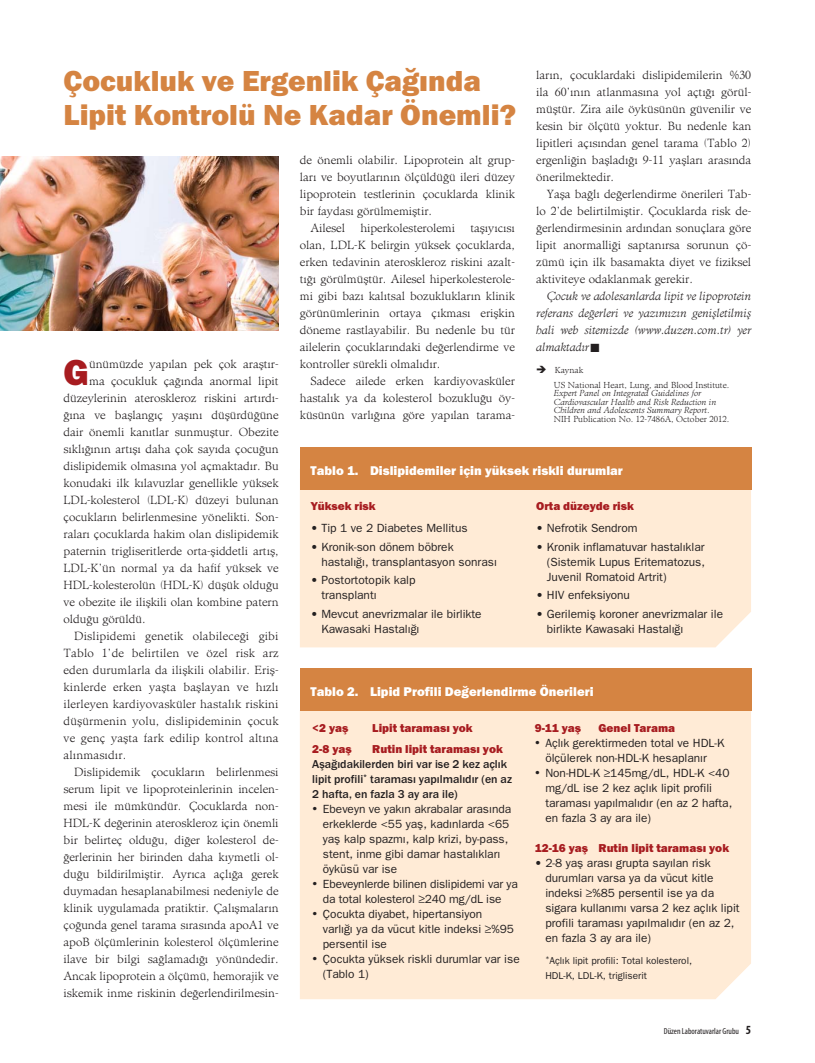
<style>
.page{position:relative;width:815px;height:1063px;background:#fff}
.page>*{position:absolute;margin:0;border:0;box-sizing:border-box;transform-origin:0 0}
.t1{font:800 37.38px "Franklin Gothic";color:#a71c20}
.t2{font:800 30px/33.8px "Franklin Gothic";color:#d58442}
.t3{font:800 13.12px "Franklin Gothic";color:#fff}
.t4{font:11.88px/17px "Admine";color:#231f20;text-align:justify}
.t5{font:100 11.88px/15px "Franklin Gothic";color:#231f20}
.t6{font:italic 300 11.88px/17px "Admine";color:#231f20;text-align:justify}
.t7{font:800 11.88px "Franklin Gothic";color:#a71c20}
.t8{font:500 11.88px/15px "Franklin Gothic";color:#231f20}
.t9{font:100 10px/15px "Franklin Gothic";color:#231f20}
.t10{font:italic 300 8.75px/8.5px "Admine";color:#231f20}
.t11{font:8.75px/14.8px "Admine";color:#231f20}
.t12{font:condensed 8.75px "Myriad Pro";color:#231f20}
.s1{font-weight:400;font-style:normal}
.s2{font-weight:700;font-size:12.5px}
</style>
<div class="page">
<div style="left:300px;top:711px;width:451px;height:288px;background:#ffebd6"></div>
<div style="left:300px;top:668px;width:451px;height:43px;background:#d58442"></div>
<div style="left:300px;top:490px;width:451px;height:157px;background:#ffebd6"></div>
<div style="left:300px;top:448px;width:451px;height:42px;background:#d58442"></div>
<img style="left:0;top:156px;width:279px;height:175px">
<h2 class="t2" style="left:64px;top:67px;width:454px">Çocukluk ve Ergenlik Çağında<br>Lipit Kontrolü Ne Kadar Önemli?</h2>
<p class="t4" style="left:536px;top:68px;width:217px">ların, çocuklardaki dislipidemilerin %30 ila 60’ının atlanmasına yol açtığı görül&shy;müştür. Zira aile öyküsünün güvenilir ve kesin bir ölçütü yoktur. Bu nedenle kan lipitleri açısından genel tarama (Tablo 2) ergenliğin başladığı 9-11 yaşları arasında önerilmektedir.</p>
<p class="t4" style="left:536px;top:187px;width:217px;text-indent:11px">Yaşa bağlı değerlendirme önerileri Tab&shy;lo 2’de belirtilmiştir. Çocuklarda risk de&shy;ğerlendirmesinin ardından sonuçlara göre lipit anormalliği saptanırsa sorunun çö&shy;zümü için ilk basamakta diyet ve fiziksel aktiviteye odaklanmak gerekir.</p>
<p class="t6" style="left:536px;top:289px;width:217px;text-indent:11px">Çocuk ve adolesanlarda lipit ve lipoprotein referans değerleri ve yazımızın genişletilmiş hali web sitemizde (www.duzen.com.tr) yer almaktadır■</p>
<p class="t11" style="left:554px;top:364px;width:177px;text-indent:-18px">➔ Kaynak<br>US National Heart, Lung, and Blood Institute.</p>
<p class="t10" style="left:554px;top:390px;width:177px">Expert Panel on Integrated Guidelines for Cardiovascular Health and Risk Reduction in Children and Adolescents Summary Report<span class="s1">.<br>NIH Publication No. 12-7486A, October 2012.</span></p>
<p class="t4" style="left:300px;top:153px;width:217px">de önemli olabilir. Lipoprotein alt grup-</p>
<p class="t4" style="left:300px;top:170px;width:217px">ları ve boyutlarının ölçüldüğü ileri düzey</p>
<p class="t4" style="left:300px;top:187px;width:217px">lipoprotein testlerinin çocuklarda klinik</p>
<p class="t4" style="left:300px;top:204px;width:134px">bir faydası görülmemiştir.</p>
<p class="t4" style="left:310px;top:221px;width:36px">Ailesel</p>
<p class="t4" style="left:360px;top:221px;width:96px">hiperkolesterolemi</p>
<p class="t4" style="left:300px;top:221px;width:217px;text-indent:171px">taşıyıcısı olan, LDL-K belirgin yüksek çocuklarda, erken tedavinin ateroskleroz riskini azalt&shy;tığı görülmüştür. Ailesel hiperkolesterole&shy;mi gibi bazı kalıtsal bozuklukların klinik görünümlerinin ortaya çıkması erişkin döneme rastlayabilir. Bu nedenle bu tür ailelerin çocuklarındaki değerlendirme ve kontroller sürekli olmalıdır.</p>
<p class="t4" style="left:300px;top:374px;width:217px;text-indent:11px">Sadece ailede erken kardiyovasküler hastalık ya da kolesterol bozukluğu öy&shy;küsünün varlığına göre yapılan tarama-</p>
<h1 class="t1" style="left:64px;top:360px;width:27px">G</h1>
<p class="t4" style="left:89px;top:357px;width:191px">ünümüzde yapılan pek çok araştır-</p>
<p class="t4" style="left:89px;top:374px;width:191px">ma çocukluk çağında anormal lipit</p>
<p class="t4" style="left:64px;top:391px;width:217px">düzeylerinin ateroskleroz riskini artırdı-</p>
<p class="t4" style="left:64px;top:408px;width:217px">ğına ve başlangıç yaşını düşürdüğüne</p>
<p class="t4" style="left:64px;top:425px;width:217px">dair önemli kanıtlar sunmuştur. Obezite</p>
<p class="t4" style="left:64px;top:442px;width:217px">sıklığının artışı daha çok sayıda çocuğun</p>
<p class="t4" style="left:64px;top:459px;width:217px">dislipidemik olmasına yol açmaktadır. Bu</p>
<p class="t4" style="left:64px;top:476px;width:217px">konudaki ilk kılavuzlar genellikle yüksek</p>
<p class="t4" style="left:64px;top:493px;width:217px">LDL-kolesterol (LDL-K) düzeyi bulunan</p>
<p class="t4" style="left:64px;top:510px;width:217px">çocukların belirlenmesine yönelikti. Son-</p>
<p class="t4" style="left:64px;top:527px;width:217px">raları çocuklarda hakim olan dislipidemik</p>
<p class="t4" style="left:64px;top:544px;width:217px">paternin trigliseritlerde orta-şiddetli artış,</p>
<p class="t4" style="left:64px;top:561px;width:217px">LDL-K’ün normal ya da hafif yüksek ve</p>
<p class="t4" style="left:64px;top:578px;width:217px">HDL-kolesterolün (HDL-K) düşük olduğu</p>
<p class="t4" style="left:64px;top:595px;width:217px">ve obezite ile ilişkili olan kombine patern</p>
<p class="t4" style="left:64px;top:612px;width:84px">olduğu görüldü.</p>
<p class="t4" style="left:74px;top:629px;width:206px">Dislipidemi genetik olabileceği gibi</p>
<p class="t4" style="left:64px;top:646px;width:217px">Tablo 1’de belirtilen ve özel risk arz</p>
<p class="t4" style="left:64px;top:663px;width:217px">eden durumlarla da ilişkili olabilir. Eriş-</p>
<p class="t4" style="left:64px;top:680px;width:217px">kinlerde erken yaşta başlayan ve hızlı</p>
<p class="t4" style="left:64px;top:697px;width:217px">ilerleyen kardiyovasküler hastalık riskini</p>
<p class="t4" style="left:64px;top:714px;width:217px">düşürmenin yolu, dislipideminin çocuk</p>
<p class="t4" style="left:64px;top:731px;width:217px">ve genç yaşta fark edilip kontrol altına</p>
<p class="t4" style="left:64px;top:748px;width:64px">alınmasıdır.</p>
<p class="t4" style="left:74px;top:765px;width:206px">Dislipidemik çocukların belirlenmesi</p>
<p class="t4" style="left:64px;top:782px;width:217px">serum lipit ve lipoproteinlerinin incelen-</p>
<p class="t4" style="left:64px;top:799px;width:217px">mesi ile mümkündür. Çocuklarda non-</p>
<p class="t4" style="left:64px;top:816px;width:217px">HDL-K değerinin ateroskleroz için önemli</p>
<p class="t4" style="left:64px;top:833px;width:217px">bir belirteç olduğu, diğer kolesterol de-</p>
<p class="t4" style="left:64px;top:850px;width:217px">ğerlerinin her birinden daha kıymetli ol-</p>
<p class="t4" style="left:64px;top:867px;width:217px">duğu bildirilmiştir. Ayrıca açlığa gerek</p>
<p class="t4" style="left:64px;top:884px;width:217px">duymadan hesaplanabilmesi nedeniyle de</p>
<p class="t4" style="left:64px;top:901px;width:217px">klinik uygulamada pratiktir. Çalışmaların</p>
<p class="t4" style="left:64px;top:918px;width:217px">çoğunda genel tarama sırasında apoA1 ve</p>
<p class="t4" style="left:64px;top:935px;width:217px">apoB ölçümlerinin kolesterol ölçümlerine</p>
<p class="t4" style="left:64px;top:952px;width:217px">ilave bir bilgi sağlamadığı yönündedir.</p>
<p class="t4" style="left:64px;top:969px;width:217px">Ancak lipoprotein a ölçümü, hemorajik ve</p>
<p class="t4" style="left:64px;top:986px;width:217px">iskemik inme riskinin değerlendirilmesin-</p>
<p class="t3" style="left:311px;top:466px;width:314px">Tablo 1. Dislipidemiler için yüksek riskli durumlar</p>
<p class="t7" style="left:311px;top:502px;width:66px">Yüksek risk</p>
<p class="t5" style="left:311px;top:522px;width:158px">• Tip 1 ve 2 Diabetes Mellitus</p>
<p class="t5" style="left:321px;top:540px;width:177px;text-indent:-11px">• Kronik-son dönem böbrek hastalığı, transplantasyon sonrası</p>
<p class="t5" style="left:321px;top:574px;width:96px;text-indent:-11px">• Postortotopik kalp transplantı</p>
<p class="t5" style="left:321px;top:607px;width:162px;text-indent:-11px">• Mevcut anevrizmalar ile birlikte<br>Kawasaki Hastalığı</p>
<p class="t7" style="left:536px;top:502px;width:99px">Orta düzeyde risk</p>
<p class="t5" style="left:536px;top:522px;width:103px">• Nefrotik Sendrom</p>
<p class="t5" style="left:547px;top:540px;width:160px;text-align:justify;text-indent:-11px">• Kronik inflamatuvar hastalıklar (Sistemik Lupus Eritematozus, Juvenil Romatoid Artrit)</p>
<p class="t5" style="left:536px;top:589px;width:95px">• HIV enfeksiyonu</p>
<p class="t5" style="left:547px;top:607px;width:178px;text-indent:-11px">• Gerilemiş koroner anevrizmalar ile birlikte Kawasaki Hastalığı</p>
<p class="t3" style="left:311px;top:687px;width:284px">Tablo 2. Lipid Profili Değerlendirme Önerileri</p>
<p class="t7" style="left:312px;top:724px;width:38px">&lt;2 yaş</p>
<p class="t7" style="left:372px;top:724px;width:102px">Lipit taraması yok</p>
<p class="t7" style="left:312px;top:745px;width:41px">2-8 yaş</p>
<p class="t7" style="left:372px;top:745px;width:132px">Rutin lipit taraması yok</p>
<p class="t8" style="left:312px;top:758px;width:201px">Aşağıdakilerden biri var ise 2 kez açlık lipit profili<sup>*</sup> taraması yapılmalıdır (en az<br>2 hafta, en fazla 3 ay ara ile)</p>
<p class="t5" style="left:323px;top:803px;width:190px;text-indent:-11px">• Ebeveyn ve yakın akrabalar arasında erkeklerde &lt;55 yaş, kadınlarda &lt;65 yaş kalp spazmı, kalp krizi, by-pass, stent, inme gibi damar hastalıkları öyküsü var ise</p>
<p class="t5" style="left:312px;top:878px;width:207px;text-align:center">• Ebeveynlerde bilinen dislipidemi var ya da total kolesterol ≥240 mg/dL ise</p>
<p class="t5" style="left:323px;top:908px;width:193px;text-indent:-11px">• Çocukta diyabet, hipertansiyon varlığı ya da vücut kitle indeksi ≥%95 persentil ise</p>
<p class="t5" style="left:323px;top:953px;width:198px;text-indent:-11px">• Çocukta yüksek riskli durumlar var ise (Tablo 1)</p>
<p class="t7" style="left:535px;top:724px;width:48px">9-11 yaş</p>
<p class="t7" style="left:598px;top:724px;width:78px">Genel Tarama</p>
<p class="t5" style="left:535px;top:737px;width:191px;text-align:center">• Açlık gerektirmeden total ve HDL-K ölçülerek non-HDL-K hesaplanır</p>
<p class="t5" style="left:545px;top:767px;width:188px;text-indent:-11px">• Non-HDL-K ≥145mg/dL, HDL-K &lt;40 mg/dL ise 2 kez açlık lipit profili taraması yapılmalıdır (en az 2 hafta, en fazla 3 ay ara ile)</p>
<p class="t7" style="left:535px;top:844px;width:196px">12-16 yaş Rutin lipit taraması yok</p>
<p class="t5" style="left:545px;top:857px;width:196px;text-indent:-11px">• 2-8 yaş arası grupta sayılan risk durumları varsa ya da vücut kitle indeksi ≥%85 persentil ise ya da sigara kullanımı varsa 2 kez açlık lipit profili taraması yapılmalıdır (en az 2, en fazla 3 ay ara ile)</p>
<p class="t9" style="left:545px;top:955px;width:148px"><sup>*</sup>Açlık lipit profili: Total kolesterol,<br>HDL-K, LDL-K, trigliserit</p>
<p class="t12" style="left:664px;top:1028px;width:89px">Düzen Laboratuvarlar Grubu <span class="s2">5</span></p>
</div>
